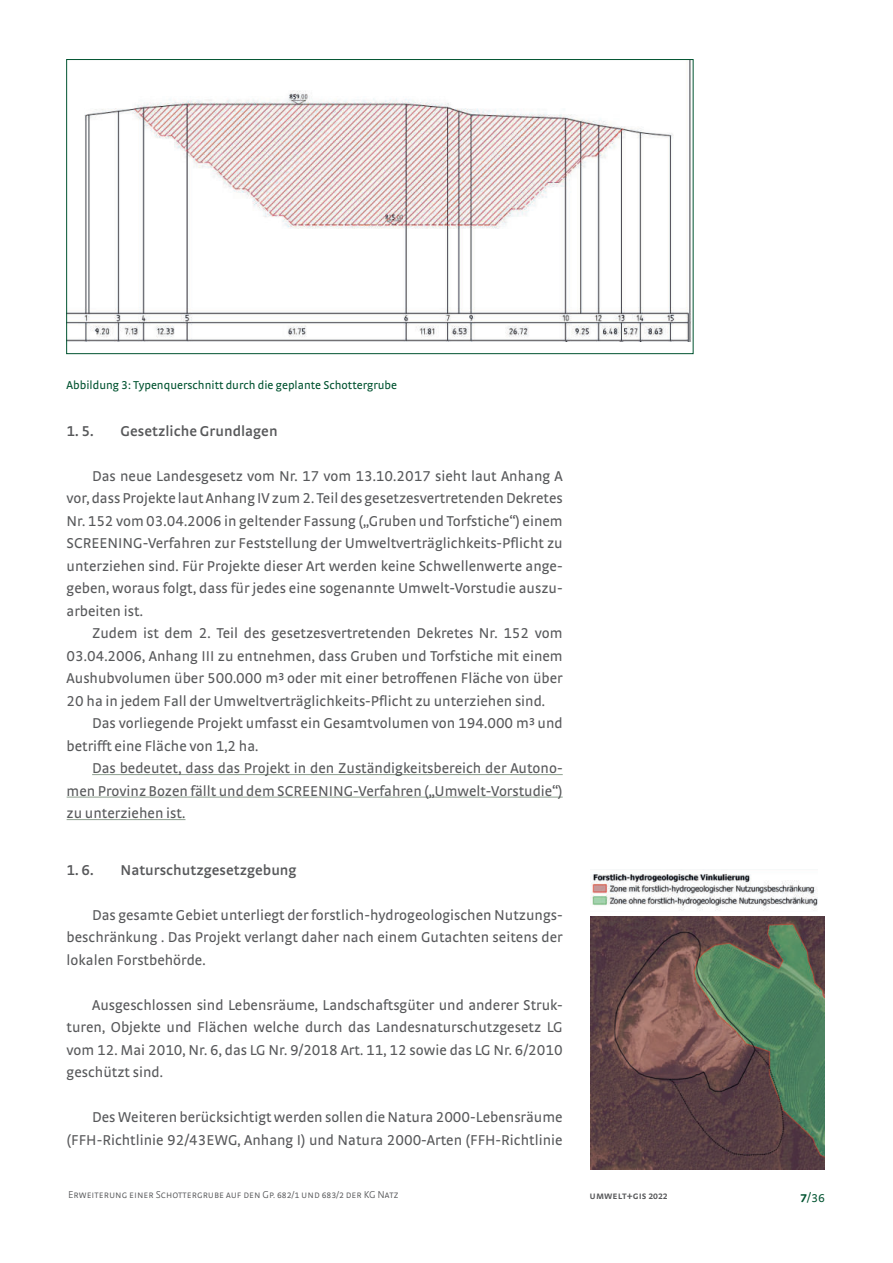
<style>
.page{position:relative;width:893px;height:1263px;background:#fff}
.page>*{position:absolute;margin:0;border:0;box-sizing:border-box;transform-origin:0 0}
.t1{font:15px/22.5px "Strada TF";color:#57585a;text-align:justify}
.t2{font:600 15px "Strada TF";color:#57585a}
.t3{font:300 15px "Strada SC";color:#015330}
.t4{font:12px "Strada TF";color:#015330}
.t5{font:300 10.5px "Strada SC";color:#57585a}
.t6{font:600 10.5px "Strada SC";color:#57585a}
.s1{font-weight:600}
</style>
<div class="page">
<hr style="left:92px;top:774px;width:471px;height:1px;background:#8ea08f">
<hr style="left:67px;top:797px;width:496px;height:1px;background:#8ea08f">
<hr style="left:67px;top:819px;width:118px;height:1px;background:#8ea08f">
<img style="left:68px;top:61px;width:623px;height:280px">
<img style="left:590px;top:916px;width:235px;height:253px">
<img style="left:590px;top:873px;width:228px;height:38px">
<p class="t4" style="left:67px;top:378px;width:332px">Abbildung 3: Typenquerschnitt durch die geplante Schottergrube</p>
<p class="t2" style="left:67px;top:423px;width:29px">1. 5.</p>
<p class="t2" style="left:121px;top:423px;width:159px">Gesetzliche Grundlagen</p>
<p class="t1" style="left:67px;top:465px;width:498px;text-indent:26px">Das neue Landesgesetz vom Nr. 17 vom 13.10.2017 sieht laut Anhang A vor, dass Projekte laut Anhang IV zum 2. Teil des gesetzesvertretenden Dekretes Nr. 152 vom 03.04.2006 in geltender Fassung („Gruben und Torfstiche“) einem SCREENING-Verfahren zur Feststellung der Umweltverträglichkeits-Pflicht zu unterziehen sind. Für Projekte dieser Art werden keine Schwellenwerte ange&shy;geben, woraus folgt, dass für jedes eine sogenannte Umwelt-Vorstudie auszu&shy;arbeiten ist.</p>
<p class="t1" style="left:67px;top:622px;width:498px;text-indent:26px">Zudem ist dem 2. Teil des gesetzesvertretenden Dekretes Nr. 152 vom 03.04.2006, Anhang III zu entnehmen, dass Gruben und Torfstiche mit einem Aushubvolumen über 500.000 m³ oder mit einer betroffenen Fläche von über 20 ha in jedem Fall der Umweltverträglichkeits-Pflicht zu unterziehen sind.</p>
<p class="t1" style="left:67px;top:712px;width:498px;text-indent:26px">Das vorliegende Projekt umfasst ein Gesamtvolumen von 194.000 m³ und betrifft eine Fläche von 1,2 ha.</p>
<p class="t1" style="left:67px;top:757px;width:498px;text-indent:26px">Das bedeutet, dass das Projekt in den Zuständigkeitsbereich der Autono&shy;men Provinz Bozen fällt und dem SCREENING-Verfahren („Umwelt-Vorstudie“) zu unterziehen ist.</p>
<p class="t2" style="left:67px;top:862px;width:29px">1. 6.</p>
<p class="t2" style="left:121px;top:862px;width:178px">Naturschutzgesetzgebung</p>
<p class="t1" style="left:67px;top:904px;width:498px;text-indent:26px">Das gesamte Gebiet unterliegt der forstlich-hydrogeologischen Nutzungs&shy;beschränkung . Das Projekt verlangt daher nach einem Gutachten seitens der lokalen Forstbehörde.</p>
<p class="t1" style="left:67px;top:994px;width:498px;text-indent:26px">Ausgeschlossen sind Lebensräume, Landschaftsgüter und anderer Struk&shy;turen, Objekte und Flächen welche durch das Landesnaturschutzgesetz LG vom 12. Mai 2010, Nr. 6, das LG Nr. 9/2018 Art. 11, 12 sowie das LG Nr. 6/2010 geschützt sind.</p>
<p class="t1" style="left:67px;top:1106px;width:498px;text-align:right">Des Weiteren berücksichtigt werden sollen die Natura 2000-Lebensräume (FFH-Richtlinie 92/43EWG, Anhang I) und Natura 2000-Arten (FFH-Richtlinie</p>
<p class="t5" style="left:68px;top:1188px;width:332px">Erweiterung einer Schottergrube auf den Gp. 682/1 und 683/2 der KG Natz</p>
<p class="t6" style="left:590px;top:1189px;width:80px">umwelt+gis 2022</p>
<p class="t3" style="left:800px;top:1188px;width:26px"><span class="s1">7</span>/36</p>
</div>
